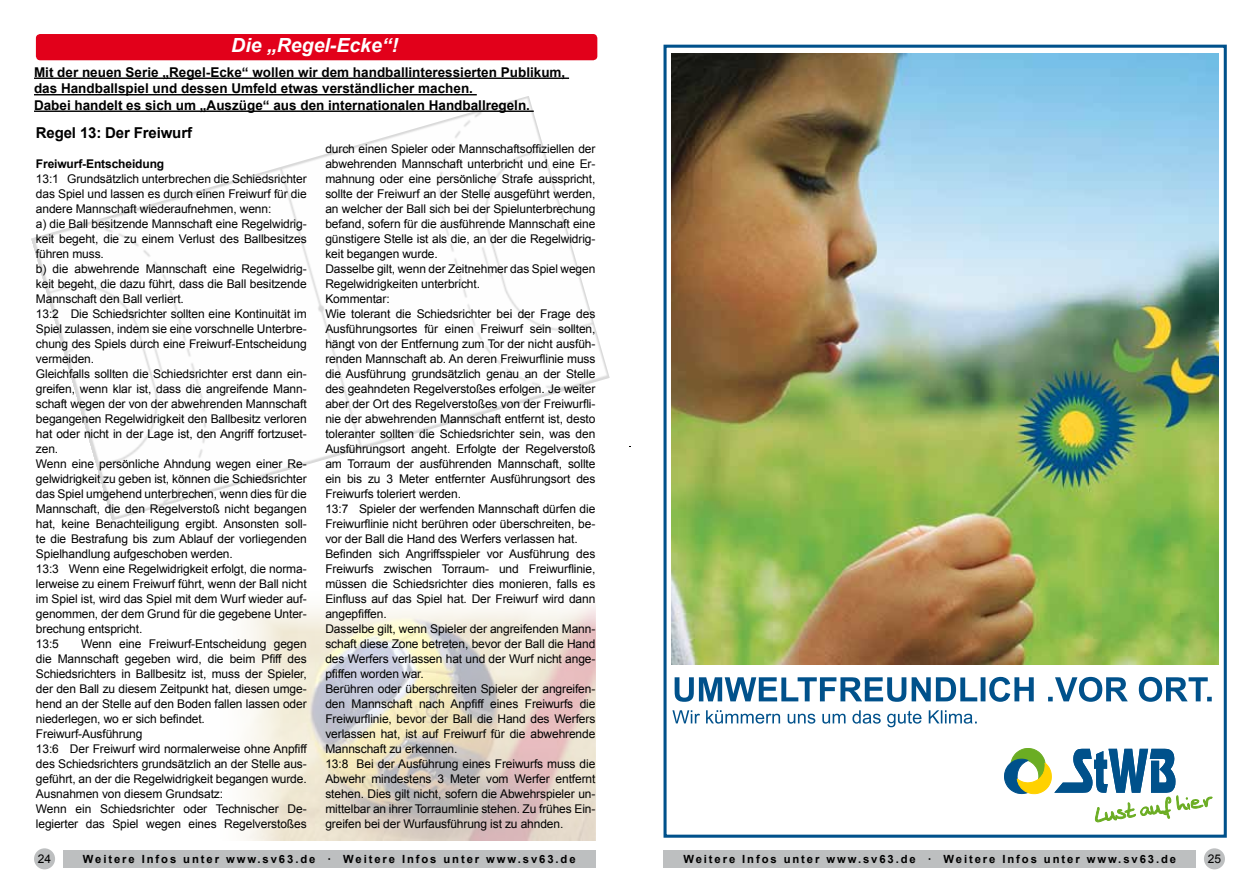
<style>
.page{position:relative;width:1259px;height:893px;background:#fff}
.page>*{position:absolute;margin:0;border:0;box-sizing:border-box;transform-origin:0 0}
.t1{font:italic 700 19.5px "Arial";color:#fff}
.t2{font:700 15px "Arial";letter-spacing:-.01em;color:#000}
.t3{font:700 13.5px/16.5px "Arial";color:#000}
.t4{font:12px/15px "Arial";letter-spacing:-.01em;color:#000}
.t5{font:700 12px "Arial";letter-spacing:-.01em;color:#000}
.t6{font:700 11.25px "Arial";letter-spacing:.17em;color:#000}
</style>
<div class="page">
<div style="left:63px;top:850px;width:532px;height:17px;background:#bdbfc0"></div>
<div style="left:663px;top:850px;width:533px;height:17px;background:#bdbfc0"></div>
<div style="left:663px;top:45px;width:563px;height:793px;border:3px solid #00518b"></div>
<img style="left:671px;top:53px;width:547px;height:611px">
<svg style="left:672px;top:710px;width:305px;height:17px"></svg>
<svg style="left:674px;top:677px;width:537px;height:25px"></svg>
<svg style="left:1004px;top:748px;width:209px;height:75px"></svg>
<img style="left:245px;top:605px;width:350px;height:236px">
<img style="left:31px;top:96px;width:579px;height:425px">
<div style="left:36px;top:34px;width:561px;height:26px;background:#e2001a;border-radius:4px"></div>
<hr style="left:34px;top:78px;width:535px;height:1px;background:#000">
<hr style="left:34px;top:94px;width:443px;height:1px;background:#000">
<hr style="left:34px;top:111px;width:500px;height:1px;background:#000">
<div style="left:34px;top:848px;width:21px;height:21px;background:#bdbfc0;border-radius:50%"></div>
<div style="left:1204px;top:848px;width:21px;height:21px;background:#bdbfc0;border-radius:50%"></div>
<h1 class="t1" style="left:231px;top:33px;width:168px">Die „Regel-Ecke“!</h1>
<p class="t3" style="left:34px;top:64px;width:533px">Mit der neuen Serie „Regel-Ecke“ wollen wir dem handballinteressierten Publikum, das Handballspiel und dessen Umfeld etwas verständlicher machen.<br>Dabei handelt es sich um „Auszüge“ aus den internationalen Handballregeln.</p>
<p class="t2" style="left:36px;top:122px;width:158px">Regel 13: Der Freiwurf</p>
<p class="t5" style="left:36px;top:155px;width:130px">Freiwurf-Entscheidung</p>
<p class="t4" style="left:36px;top:171px;width:272px">13:1 Grundsätzlich unterbrechen die Schiedsrichter das Spiel und lassen es durch einen Freiwurf für die andere Mannschaft wiederaufnehmen, wenn:<br>a) die Ball besitzende Mannschaft eine Regelwidrig&shy;keit begeht, die zu einem Verlust des Ballbesitzes führen muss.<br>b) die abwehrende Mannschaft eine Regelwidrig&shy;keit begeht, die dazu führt, dass die Ball besitzende Mannschaft den Ball verliert.<br>13:2 Die Schiedsrichter sollten eine Kontinuität im Spiel zulassen, indem sie eine vorschnelle Unterbre&shy;chung des Spiels durch eine Freiwurf-Entscheidung vermeiden.<br>Gleichfalls sollten die Schiedsrichter erst dann ein&shy;greifen, wenn klar ist, dass die angreifende Mann&shy;schaft wegen der von der abwehrenden Mannschaft begangenen Regelwidrigkeit den Ballbesitz verloren hat oder nicht in der Lage ist, den Angriff fortzuset&shy;zen.<br>Wenn eine persönliche Ahndung wegen einer Re&shy;gelwidrigkeit zu geben ist, können die Schiedsrichter das Spiel umgehend unterbrechen, wenn dies für die Mannschaft, die den Regelverstoß nicht begangen hat, keine Benachteiligung ergibt. Ansonsten soll&shy;te die Bestrafung bis zum Ablauf der vorliegenden Spielhandlung aufgeschoben werden.<br>13:3 Wenn eine Regelwidrigkeit erfolgt, die norma&shy;lerweise zu einem Freiwurf führt, wenn der Ball nicht im Spiel ist, wird das Spiel mit dem Wurf wieder auf&shy;genommen, der dem Grund für die gegebene Unter&shy;brechung entspricht.<br>13:5</p>
<p class="t4" style="left:36px;top:636px;width:272px;text-indent:45px">Wenn eine Freiwurf-Entscheidung gegen die Mannschaft gegeben wird, die beim Pfiff des Schiedsrichters in Ballbesitz ist, muss der Spieler, der den Ball zu diesem Zeitpunkt hat, diesen umge&shy;hend an der Stelle auf den Boden fallen lassen oder niederlegen, wo er sich befindet.<br>Freiwurf-Ausführung<br>13:6 Der Freiwurf wird normalerweise ohne Anpfiff des Schiedsrichters grundsätzlich an der Stelle aus&shy;geführt, an der die Regelwidrigkeit begangen wurde.<br>Ausnahmen von diesem Grundsatz:<br>Wenn ein Schiedsrichter oder Technischer De&shy;legierter das Spiel wegen eines Regelverstoßes</p>
<p class="t4" style="left:325px;top:141px;width:271px">durch einen Spieler oder Mannschaftsoffiziellen der abwehrenden Mannschaft unterbricht und eine Er&shy;mahnung oder eine persönliche Strafe ausspricht, sollte der Freiwurf an der Stelle ausgeführt werden, an welcher der Ball sich bei der Spielunterbrechung befand, sofern für die ausführende Mannschaft eine günstigere Stelle ist als die, an der die Regelwidrig&shy;keit begangen wurde.<br>Dasselbe gilt, wenn der Zeitnehmer das Spiel wegen Regelwidrigkeiten unterbricht.<br>Kommentar:<br>Wie tolerant die Schiedsrichter bei der Frage des Ausführungsortes für einen Freiwurf sein sollten, hängt von der Entfernung zum Tor der nicht ausfüh&shy;renden Mannschaft ab. An deren Freiwurflinie muss die Ausführung grundsätzlich genau an der Stelle des geahndeten Regelverstoßes erfolgen. Je weiter aber der Ort des Regelverstoßes von der Freiwurfli&shy;nie der abwehrenden Mannschaft entfernt ist, desto toleranter sollten die Schiedsrichter sein, was den Ausführungsort angeht. Erfolgte der Regelverstoß am Torraum der ausführenden Mannschaft, sollte ein bis zu 3 Meter entfernter Ausführungsort des Freiwurfs toleriert werden.<br>13:7 Spieler der werfenden Mannschaft dürfen die Freiwurflinie nicht berühren oder überschreiten, be&shy;vor der Ball die Hand des Werfers verlassen hat.<br>Befinden sich Angriffsspieler vor Ausführung des Freiwurfs zwischen Torraum- und Freiwurflinie, müssen die Schiedsrichter dies monieren, falls es Einfluss auf das Spiel hat. Der Freiwurf wird dann angepfiffen.<br>Dasselbe gilt, wenn Spieler der angreifenden Mann&shy;schaft diese Zone betreten, bevor der Ball die Hand des Werfers verlassen hat und der Wurf nicht ange&shy;pfiffen worden war.<br>Berühren oder überschreiten Spieler der angreifen&shy;den Mannschaft nach Anpfiff eines Freiwurfs die Freiwurflinie, bevor der Ball die Hand des Werfers verlassen hat, ist auf Freiwurf für die abwehrende Mannschaft zu erkennen.<br>13:8 Bei der Ausführung eines Freiwurfs muss die Abwehr mindestens 3 Meter vom Werfer entfernt stehen. Dies gilt nicht, sofern die Abwehrspieler un&shy;mittelbar an ihrer Torraumlinie stehen. Zu frühes Ein&shy;greifen bei der Wurfausführung ist zu ahnden.</p>
<p class="t4" style="left:38px;top:851px;width:15px">24</p>
<p class="t4" style="left:1207px;top:851px;width:15px">25</p>
<p class="t6" style="left:83px;top:851px;width:494px">Weitere Infos unter www.sv63.de · Weitere Infos unter www.sv63.de</p>
<p class="t6" style="left:683px;top:851px;width:494px">Weitere Infos unter www.sv63.de · Weitere Infos unter www.sv63.de</p>
</div>
